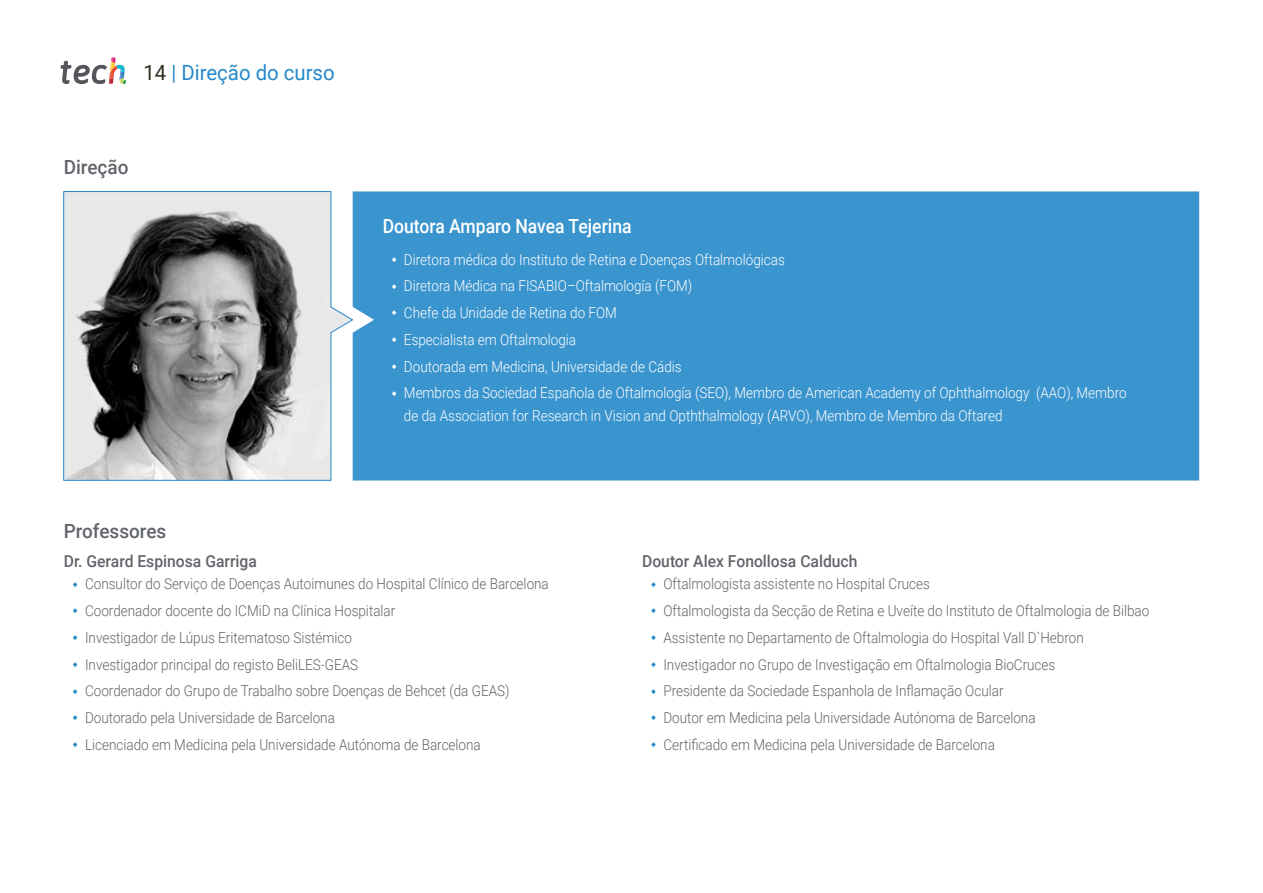
<style>
.page{position:relative;width:1263px;height:893px;background:#fff}
.page>*{position:absolute;margin:0;border:0;box-sizing:border-box;transform-origin:0 0}
.t1{font:21px "Roboto";color:#2488c9}
.t2{font:500 19.5px "Roboto";color:#fff;scale:.9 1}
.t3{font:500 19.5px "Roboto";color:#61646a}
.t4{font:500 16.5px "Roboto";color:#61646a;scale:.95 1}
.t5{font:300 15px/26.7px "Roboto";color:#61646a;scale:.9 1}
.t6{font:300 15px/26.7px "Roboto";color:#fff;scale:.9 1}
.s1{color:#312e20}
</style>
<div class="page">
<svg style="left:61px;top:57px;width:65px;height:27px"></svg>
<svg style="left:63px;top:191px;width:291px;height:290px;background:#9fa1a2"></svg>
<div style="left:353px;top:191px;width:846px;height:289px;background:#3a94ce"></div>
<svg style="left:392px;top:257px;width:5px;height:5px"></svg>
<svg style="left:392px;top:284px;width:5px;height:5px"></svg>
<svg style="left:392px;top:310px;width:5px;height:5px"></svg>
<svg style="left:392px;top:337px;width:5px;height:5px"></svg>
<svg style="left:392px;top:364px;width:5px;height:5px"></svg>
<svg style="left:392px;top:391px;width:5px;height:5px"></svg>
<h1 class="t1" style="left:144px;top:57px;width:193px"><span class="s1">14</span> | Direção do curso</h1>
<h2 class="t3" style="left:64px;top:154px;width:66px">Direção</h2>
<h2 class="t2" style="left:383px;top:212px;width:278px">Doutora Amparo Navea Tejerina</h2>
<p class="t6" style="left:404px;top:245px;width:804px">Diretora médica do Instituto de Retina e Doenças Oftalmológicas<br>Diretora Médica na FISABIO–Oftalmología (FOM)<br>Chefe da Unidade de Retina do FOM<br>Especialista em Oftalmologia<br>Doutorada em Medicina, Universidade de Cádis<br>Membros da Sociedad Española de Oftalmología (SEO), Membro de American Academy of Ophthalmology (AAO), Membro</p>
<p class="t6" style="left:404px;top:402px;width:666px">de da Association for Research in Vision and Opththalmology (ARVO), Membro de Membro da Oftared</p>
<h2 class="t3" style="left:64px;top:517px;width:104px">Professores</h2>
<p class="t4" style="left:64px;top:550px;width:205px">Dr. Gerard Espinosa Garriga</p>
<p class="t5" style="left:85px;top:570px;width:517px">Consultor do Serviço de Doenças Autoimunes do Hospital Clínico de Barcelona Coordenador docente do ICMiD na Clínica Hospitalar<br>Investigador de Lúpus Eritematoso Sistémico<br>Investigador principal do registo BeliLES-GEAS<br>Coordenador do Grupo de Trabalho sobre Doenças de Behcet (da GEAS)<br>Doutorado pela Universidade de Barcelona<br>Licenciado em Medicina pela Universidade Autónoma de Barcelona</p>
<p class="t4" style="left:642px;top:550px;width:228px">Doutor Alex Fonollosa Calduch</p>
<p class="t5" style="left:663px;top:570px;width:542px">Oftalmologista assistente no Hospital Cruces<br>Oftalmologista da Secção de Retina e Uveíte do Instituto de Oftalmologia de Bilbao Assistente no Departamento de Oftalmologia do Hospital Vall D`Hebron Investigador no Grupo de Investigação em Oftalmologia BioCruces<br>Presidente da Sociedade Espanhola de Inflamação Ocular<br>Doutor em Medicina pela Universidade Autónoma de Barcelona<br>Certificado em Medicina pela Universidade de Barcelona</p>
</div>
